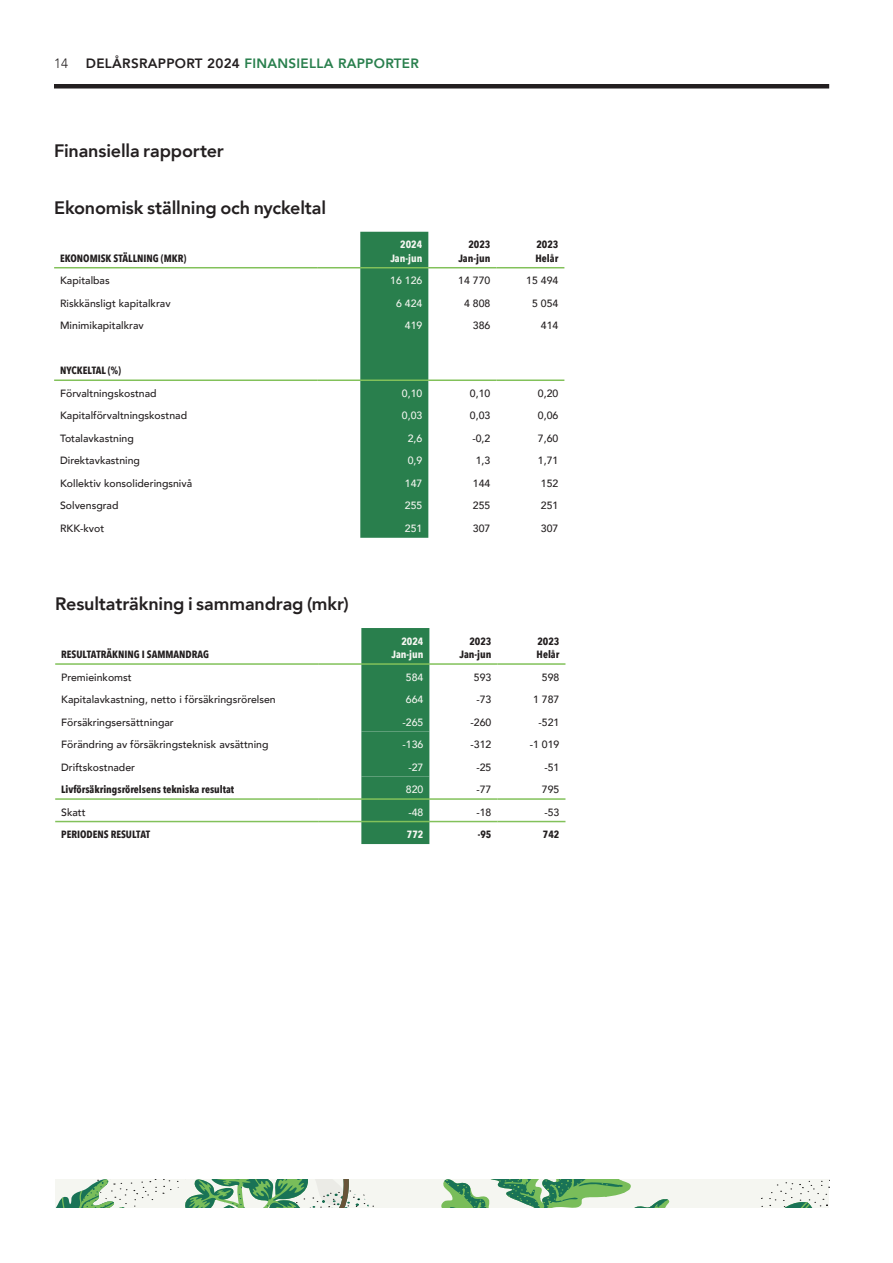
<style>
.page{position:relative;width:893px;height:1263px;background:#fff}
.page>*{position:absolute;margin:0;border:0;box-sizing:border-box;transform-origin:0 0}
.Rubrik_12_pkt{font:800 18px "Avenir";letter-spacing:-.01em;color:#231f20}
.t1{font:800 13.5px "Avenir";letter-spacing:.02em;color:#297f4d}
.t2{font:300 13.5px "Avenir";color:#231f20}
.Tabell_bröd{font:500 10.5px "Avenir";color:#231f20}
.Tabell_höger{font:500 10.5px "Avenir";color:#231f20}
.Tabell_fet_versal{font:700 10.5px "Avenir Next Condensed";color:#231f20}
.Tabell_höger-2{font:500 10.5px "Avenir";color:#f5f6f1}
.Tabell_höger_fet{font:700 10.5px/13.5px "Avenir Next Condensed";color:#231f20;text-align:right}
.Tabell_fet_gemen{font:700 10.5px "Avenir Next Condensed";color:#231f20}
.Tabell_höger_fet-2{font:700 10.5px "Avenir Next Condensed";color:#f5f6f1}
.Tabell_höger-3{font:700 10.5px "Avenir Next Condensed";color:#231f20}
.Tabell_höger-4{font:700 10.5px "Avenir Next Condensed";color:#f5f6f1}
.s1{color:#231f20}
</style>
<div class="page">
<div style="left:54px;top:84px;width:775px;height:5px;background:#231f20"></div>
<svg style="left:55px;top:1179px;width:774px;height:29px;fill:#f5f6f1"></svg>
<div style="left:360px;top:232px;width:68px;height:306px;background:#297f4d"></div>
<hr style="left:54px;top:267px;width:264px;height:1px;background:#82c15a">
<hr style="left:318px;top:267px;width:42px;height:1px;background:#82c15a">
<hr style="left:360px;top:267px;width:68px;height:1px;background:#82c15a">
<hr style="left:428px;top:267px;width:68px;height:1px;background:#82c15a">
<hr style="left:496px;top:267px;width:68px;height:1px;background:#82c15a">
<hr style="left:54px;top:379px;width:264px;height:2px;background:#82c15a">
<hr style="left:318px;top:379px;width:42px;height:2px;background:#82c15a">
<hr style="left:360px;top:379px;width:68px;height:2px;background:#82c15a">
<hr style="left:428px;top:379px;width:68px;height:2px;background:#82c15a">
<hr style="left:496px;top:379px;width:68px;height:2px;background:#82c15a">
<div style="left:361px;top:628px;width:68px;height:216px;background:#297f4d"></div>
<hr style="left:55px;top:798px;width:264px;height:2px;background:#82c15a">
<hr style="left:319px;top:798px;width:42px;height:2px;background:#82c15a">
<hr style="left:361px;top:798px;width:68px;height:2px;background:#82c15a">
<hr style="left:429px;top:798px;width:68px;height:2px;background:#82c15a">
<hr style="left:497px;top:798px;width:68px;height:2px;background:#82c15a">
<hr style="left:55px;top:821px;width:264px;height:1px;background:#82c15a">
<hr style="left:319px;top:821px;width:42px;height:1px;background:#82c15a">
<hr style="left:361px;top:821px;width:68px;height:1px;background:#82c15a">
<hr style="left:429px;top:821px;width:68px;height:1px;background:#82c15a">
<hr style="left:497px;top:821px;width:68px;height:1px;background:#82c15a">
<hr style="left:55px;top:663px;width:264px;height:2px;background:#82c15a">
<hr style="left:319px;top:663px;width:42px;height:2px;background:#82c15a">
<hr style="left:361px;top:663px;width:68px;height:2px;background:#82c15a">
<hr style="left:429px;top:663px;width:68px;height:2px;background:#82c15a">
<hr style="left:497px;top:663px;width:68px;height:2px;background:#82c15a">
<p class="t2" style="left:54px;top:55px;width:16px">14</p>
<p class="t1" style="left:86px;top:52px;width:335px"><span class="s1">DELÅRSRAPPORT 2024</span> FINANSIELLA RAPPORTER</p>
<h2 class="Rubrik_12_pkt" style="left:54px;top:137px;width:171px">Finansiella rapporter</h2>
<h2 class="Rubrik_12_pkt" style="left:54px;top:193px;width:273px">Ekonomisk ställning och nyckeltal</h2>
<p class="Tabell_fet_versal" style="left:60px;top:252px;width:128px">EKONOMISK STÄLLNING (MKR)</p>
<p class="Tabell_höger_fet-2" style="left:400px;top:238px;width:24px">2024</p>
<p class="Tabell_höger_fet-2" style="left:390px;top:252px;width:34px">Jan-jun</p>
<p class="Tabell_höger_fet" style="left:458px;top:238px;width:34px">2023<br>Jan-jun</p>
<p class="Tabell_höger_fet" style="left:536px;top:238px;width:24px">2023</p>
<p class="Tabell_höger_fet" style="left:536px;top:251px;width:24px">Helår</p>
<p class="Tabell_bröd" style="left:60px;top:271px;width:51px">Kapitalbas</p>
<p class="Tabell_höger-2" style="left:390px;top:271px;width:34px">16 126</p>
<p class="Tabell_höger" style="left:458px;top:271px;width:34px">14 770</p>
<p class="Tabell_höger" style="left:526px;top:271px;width:34px">15 494</p>
<p class="Tabell_bröd" style="left:60px;top:294px;width:112px">Riskkänsligt kapitalkrav</p>
<p class="Tabell_höger-2" style="left:396px;top:294px;width:28px">6 424</p>
<p class="Tabell_höger" style="left:464px;top:294px;width:28px">4 808</p>
<p class="Tabell_höger" style="left:532px;top:294px;width:28px">5 054</p>
<p class="Tabell_bröd" style="left:60px;top:316px;width:85px">Minimikapitalkrav</p>
<p class="Tabell_höger-2" style="left:405px;top:316px;width:19px">419</p>
<p class="Tabell_höger" style="left:473px;top:316px;width:19px">386</p>
<p class="Tabell_höger" style="left:541px;top:316px;width:19px">414</p>
<p class="Tabell_fet_versal" style="left:60px;top:364px;width:62px">NYCKELTAL (%)</p>
<p class="Tabell_bröd" style="left:60px;top:384px;width:98px">Förvaltningskostnad</p>
<p class="Tabell_höger-2" style="left:402px;top:384px;width:22px">0,10</p>
<p class="Tabell_höger" style="left:470px;top:384px;width:22px">0,10</p>
<p class="Tabell_höger" style="left:538px;top:384px;width:22px">0,20</p>
<p class="Tabell_bröd" style="left:60px;top:406px;width:128px">Kapitalförvaltningskostnad</p>
<p class="Tabell_höger-2" style="left:402px;top:406px;width:22px">0,03</p>
<p class="Tabell_höger" style="left:470px;top:406px;width:22px">0,03</p>
<p class="Tabell_höger" style="left:538px;top:406px;width:22px">0,06</p>
<p class="Tabell_bröd" style="left:60px;top:429px;width:75px">Totalavkastning</p>
<p class="Tabell_höger-2" style="left:408px;top:429px;width:16px">2,6</p>
<p class="Tabell_höger" style="left:472px;top:429px;width:19px">-0,2</p>
<p class="Tabell_höger" style="left:538px;top:429px;width:22px">7,60</p>
<p class="Tabell_bröd" style="left:60px;top:451px;width:81px">Direktavkastning</p>
<p class="Tabell_höger-2" style="left:408px;top:451px;width:16px">0,9</p>
<p class="Tabell_höger" style="left:476px;top:451px;width:16px">1,3</p>
<p class="Tabell_höger" style="left:538px;top:451px;width:22px">1,71</p>
<p class="Tabell_bröd" style="left:60px;top:474px;width:134px">Kollektiv konsolideringsnivå</p>
<p class="Tabell_höger-2" style="left:405px;top:474px;width:19px">147</p>
<p class="Tabell_höger" style="left:473px;top:474px;width:19px">144</p>
<p class="Tabell_höger" style="left:541px;top:474px;width:19px">152</p>
<p class="Tabell_bröd" style="left:60px;top:496px;width:60px">Solvensgrad</p>
<p class="Tabell_höger-2" style="left:405px;top:496px;width:19px">255</p>
<p class="Tabell_höger" style="left:473px;top:496px;width:19px">255</p>
<p class="Tabell_höger" style="left:541px;top:496px;width:19px">251</p>
<p class="Tabell_bröd" style="left:60px;top:519px;width:46px">RKK-kvot</p>
<p class="Tabell_höger-2" style="left:405px;top:519px;width:19px">251</p>
<p class="Tabell_höger" style="left:473px;top:519px;width:19px">307</p>
<p class="Tabell_höger" style="left:541px;top:519px;width:19px">307</p>
<h2 class="Rubrik_12_pkt" style="left:55px;top:590px;width:295px">Resultaträkning i sammandrag (mkr)</h2>
<p class="Tabell_fet_versal" style="left:61px;top:648px;width:149px">RESULTATRÄKNING I SAMMANDRAG</p>
<p class="Tabell_höger_fet-2" style="left:401px;top:634px;width:24px">2024</p>
<p class="Tabell_höger_fet-2" style="left:391px;top:648px;width:34px">Jan-jun</p>
<p class="Tabell_höger_fet" style="left:459px;top:634px;width:34px">2023<br>Jan-jun</p>
<p class="Tabell_höger_fet" style="left:537px;top:634px;width:24px">2023</p>
<p class="Tabell_höger_fet" style="left:537px;top:647px;width:24px">Helår</p>
<p class="Tabell_bröd" style="left:61px;top:668px;width:72px">Premieinkomst</p>
<p class="Tabell_höger-2" style="left:406px;top:668px;width:19px">584</p>
<p class="Tabell_höger" style="left:474px;top:668px;width:19px">593</p>
<p class="Tabell_höger" style="left:542px;top:668px;width:19px">598</p>
<p class="Tabell_bröd" style="left:61px;top:690px;width:216px">Kapitalavkastning, netto i försäkringsrörelsen</p>
<p class="Tabell_höger-2" style="left:406px;top:690px;width:19px">664</p>
<p class="Tabell_höger" style="left:476px;top:690px;width:16px">-73</p>
<p class="Tabell_höger" style="left:533px;top:690px;width:28px">1 787</p>
<p class="Tabell_bröd" style="left:61px;top:713px;width:114px">Försäkringsersättningar</p>
<p class="Tabell_höger-2" style="left:403px;top:713px;width:22px">-265</p>
<p class="Tabell_höger" style="left:471px;top:713px;width:22px">-260</p>
<p class="Tabell_höger" style="left:539px;top:713px;width:22px">-521</p>
<p class="Tabell_bröd" style="left:61px;top:735px;width:209px">Förändring av försäkringsteknisk avsättning</p>
<p class="Tabell_höger-2" style="left:403px;top:735px;width:22px">-136</p>
<p class="Tabell_höger" style="left:471px;top:735px;width:22px">-312</p>
<p class="Tabell_höger" style="left:530px;top:735px;width:31px">-1 019</p>
<p class="Tabell_bröd" style="left:61px;top:758px;width:75px">Driftskostnader</p>
<p class="Tabell_höger-2" style="left:408px;top:758px;width:16px">-27</p>
<p class="Tabell_höger" style="left:476px;top:758px;width:16px">-25</p>
<p class="Tabell_höger" style="left:544px;top:758px;width:16px">-51</p>
<p class="Tabell_fet_gemen" style="left:61px;top:783px;width:175px">Livförsäkringsrörelsens tekniska resultat</p>
<p class="Tabell_höger-2" style="left:406px;top:780px;width:19px">820</p>
<p class="Tabell_höger" style="left:476px;top:780px;width:16px">-77</p>
<p class="Tabell_höger" style="left:542px;top:780px;width:19px">795</p>
<p class="Tabell_bröd" style="left:61px;top:803px;width:26px">Skatt</p>
<p class="Tabell_höger-2" style="left:408px;top:803px;width:16px">-48</p>
<p class="Tabell_höger" style="left:476px;top:803px;width:16px">-18</p>
<p class="Tabell_höger" style="left:544px;top:803px;width:16px">-53</p>
<p class="Tabell_fet_versal" style="left:61px;top:828px;width:91px">PERIODENS RESULTAT</p>
<p class="Tabell_höger-4" style="left:407px;top:828px;width:18px">772</p>
<p class="Tabell_höger-3" style="left:478px;top:828px;width:15px">-95</p>
<p class="Tabell_höger-3" style="left:543px;top:828px;width:18px">742</p>
</div>
